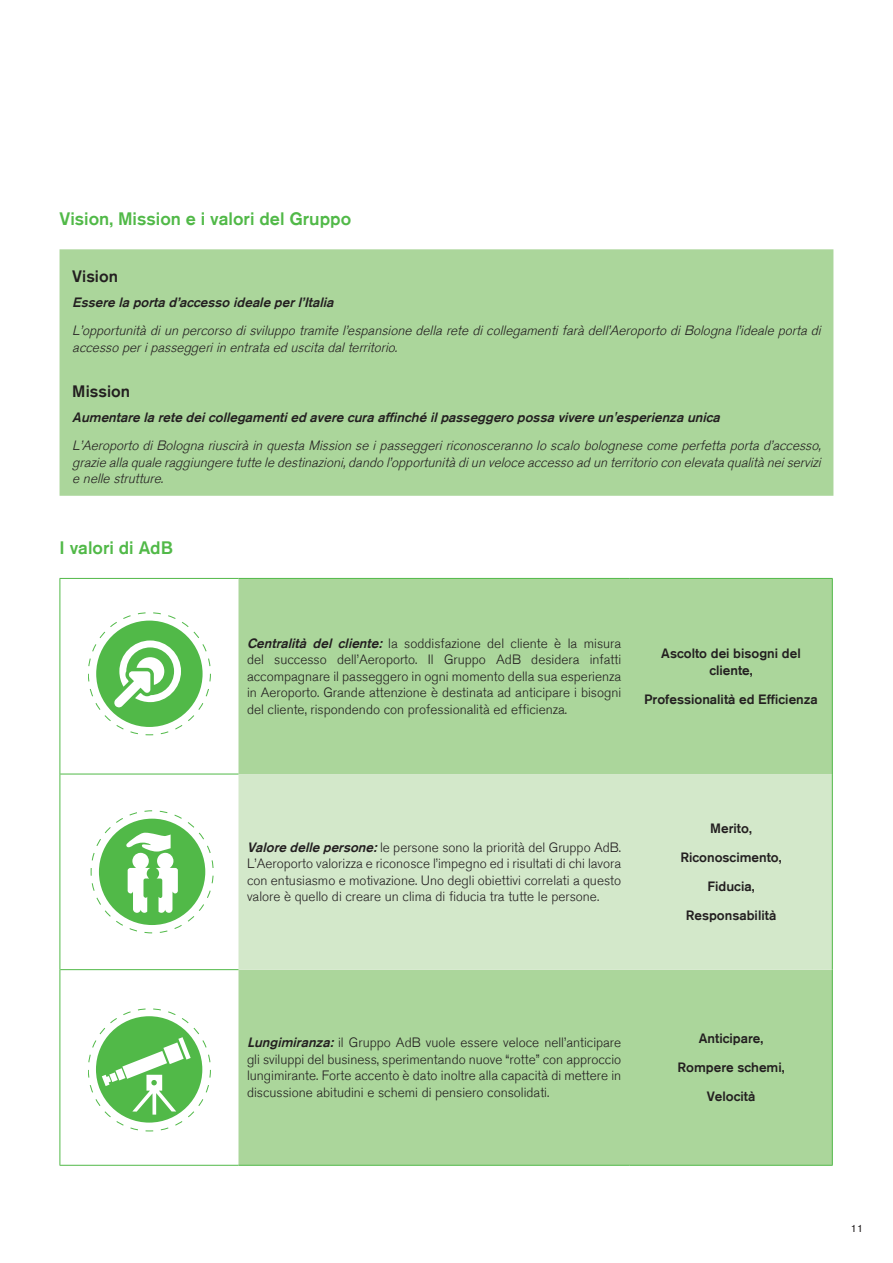
<style>
.page{position:relative;width:893px;height:1263px;background:#fff}
.page>*{position:absolute;margin:0;border:0;box-sizing:border-box;transform-origin:0 0}
.t1{font:500 18px "Akzidenz Grotesk BE";color:#51b948}
.t2{font:500 16.5px "Akzidenz Grotesk BE";color:#231f20}
.t3{font:300 13.5px/16.5px "Akzidenz Grotesk BE";color:#231f20;text-align:justify}
.t4{font:italic 300 13.5px/16.5px "Akzidenz Grotesk BE";color:#231f20}
.t5{font:500 13.5px/29.2px "Akzidenz Grotesk BE";color:#231f20;text-align:center}
.t6{font:italic 500 13.5px "Akzidenz Grotesk BE";color:#231f20}
.t7{font:10.5px "Akzidenz Grotesk BE";color:#231f20}
.s1{font-weight:500;font-style:italic}
</style>
<div class="page">
<div style="left:60px;top:249px;width:773px;height:247px;background:#abd69b"></div>
<div style="left:238px;top:579px;width:594px;height:586px;background:#abd69b"></div>
<div style="left:238px;top:774px;width:594px;height:196px;background:#d3e8ca"></div>
<hr style="left:60px;top:578px;width:178px;height:1px;background:#51b948">
<hr style="left:60px;top:579px;width:1px;height:195px;background:#51b948">
<hr style="left:238px;top:578px;width:392px;height:1px;background:#51b948">
<hr style="left:630px;top:578px;width:203px;height:1px;background:#51b948">
<hr style="left:832px;top:579px;width:1px;height:195px;background:#51b948">
<hr style="left:60px;top:774px;width:1px;height:196px;background:#51b948">
<hr style="left:832px;top:774px;width:1px;height:196px;background:#51b948">
<hr style="left:60px;top:970px;width:1px;height:195px;background:#51b948">
<hr style="left:832px;top:970px;width:1px;height:195px;background:#51b948">
<hr style="left:60px;top:1165px;width:178px;height:1px;background:#51b948">
<hr style="left:238px;top:1165px;width:392px;height:1px;background:#51b948">
<hr style="left:630px;top:1165px;width:203px;height:1px;background:#51b948">
<hr style="left:60px;top:774px;width:178px;height:1px;background:#51b948">
<hr style="left:60px;top:969px;width:178px;height:1px;background:#51b948">
<svg style="left:96px;top:621px;width:107px;height:106px"></svg>
<svg style="left:99px;top:819px;width:106px;height:106px"></svg>
<svg style="left:96px;top:1016px;width:106px;height:106px"></svg>
<h1 class="t1" style="left:60px;top:208px;width:293px">Vision, Mission e i valori del Gruppo</h1>
<p class="t2" style="left:72px;top:266px;width:47px">Vision</p>
<p class="t6" style="left:72px;top:294px;width:267px">Essere la porta d’accesso ideale perl’Italia</p>
<p class="t4" style="left:72px;top:322px;width:753px">L’opportunità diun percorso disviluppo tramite l’espansione della rete dicollegamentifarà dell’Aeroporto diBologna l’ideale porta di accesso peripasseggeriin entrata ed uscita dalterritorio.</p>
<p class="t2" style="left:72px;top:381px;width:59px">Mission</p>
<p class="t6" style="left:72px;top:408px;width:653px">Aumentare la rete deicollegamentied avere cura affinché ilpasseggero possa vivere un'esperienza unica</p>
<p class="t4" style="left:72px;top:437px;width:753px;text-align:justify">L’Aeroporto diBologna riuscirà in questa Mission se ipasseggeririconosceranno lo scalo bolognese come perfetta porta d’accesso, grazie alla quale raggiungere tutte le destinazioni,dando l’opportunità diun veloce accesso ad un territorio con elevata qualità neiservizi e nelle strutture.</p>
<h1 class="t1" style="left:60px;top:537px;width:115px">I valori di AdB</h1>
<p class="t3" style="left:247px;top:635px;width:376px"><span class="s1">Centralità del cliente:</span> la soddisfazione del cliente è la misura del successo dell’Aeroporto. Il Gruppo AdB desidera infatti accompagnare il passeggero in ogni momento della sua esperienza in Aeroporto. Grande attenzione è destinata ad anticipare i bisogni del cliente, rispondendo con professionalità ed efficienza.</p>
<p class="t5" style="left:661px;top:645px;width:141px;line-height:16.5px">Ascolto dei bisogni del cliente,</p>
<p class="t5" style="left:644px;top:684px;width:175px">Professionalità ed Efficienza</p>
<p class="t3" style="left:247px;top:839px;width:376px"><span class="s1">Valore delle persone:</span>le persone sono la priorità del Gruppo AdB.<br>L’Aeroporto valorizza e riconosce l’impegno ed i risultati di chi lavora con entusiasmo e motivazione. Uno degli obiettivi correlati a questo valore è quello di creare un clima di fiducia tra tutte le persone.</p>
<p class="t5" style="left:680px;top:813px;width:103px">Merito,<br>Riconoscimento,<br>Fiducia,<br>Responsabilità</p>
<p class="t3" style="left:247px;top:1035px;width:376px"><span class="s1">Lungimiranza:</span> il Gruppo AdB vuole essere veloce nell’anticipare gli sviluppi del business, sperimentando nuove “rotte” con approccio lungimirante. Forte accento è dato inoltre alla capacità di mettere in discussione abitudini e schemi di pensiero consolidati.</p>
<p class="t5" style="left:677px;top:1023px;width:109px">Anticipare,<br>Rompere schemi,<br>Velocità</p>
<p class="t7" style="left:851px;top:1222px;width:14px">11</p>
</div>
